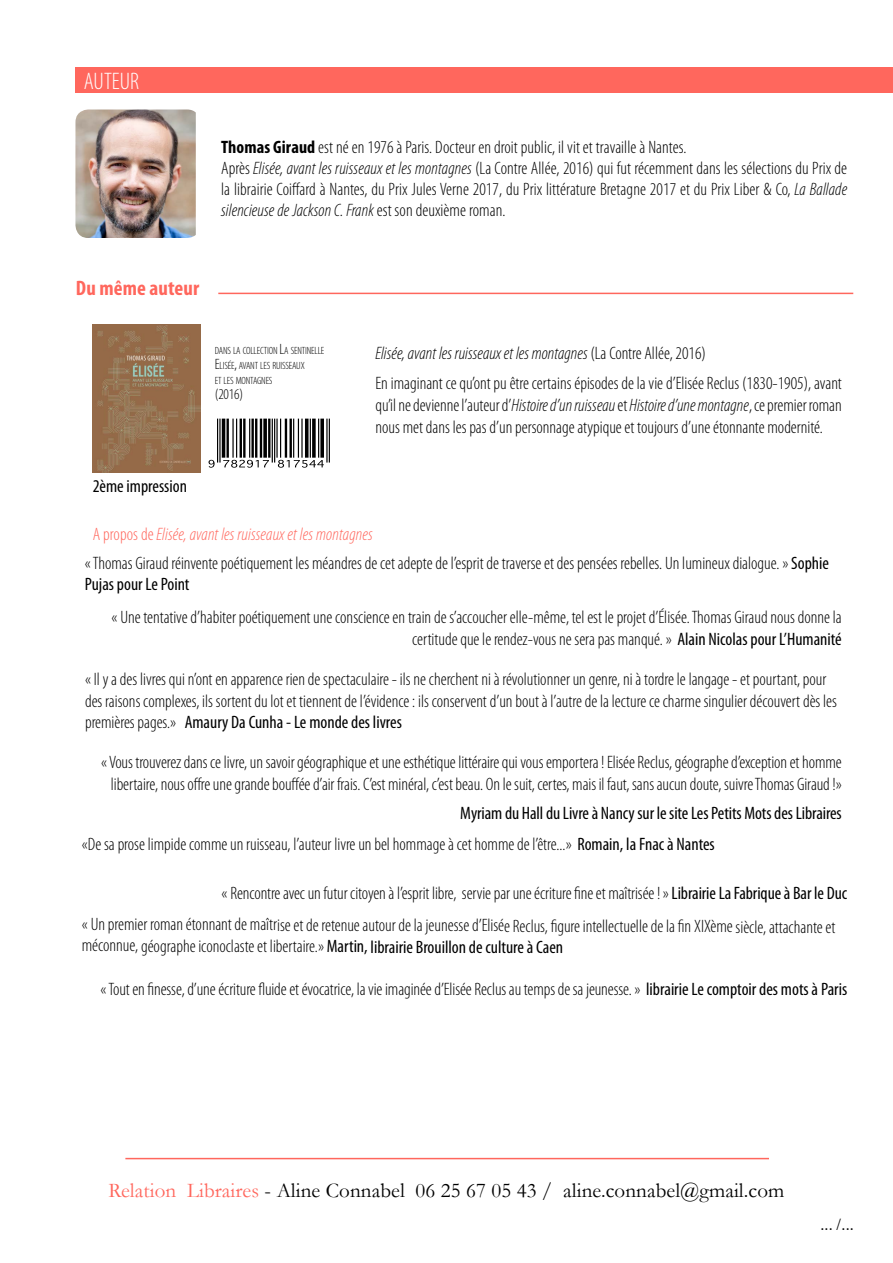
<style>
.page{position:relative;width:893px;height:1263px;background:#fff}
.page>*{position:absolute;margin:0;border:0;box-sizing:border-box;transform-origin:0 0}
.t1{font:300 condensed 24px "Myriad Pro";color:#fff}
.t2{font:21px "Garamond";letter-spacing:.005em;color:#000}
.t3{font:700 condensed 21px "Myriad Pro";letter-spacing:.005em;color:#ff675d}
.t4{font:300 condensed 18px/21.6px "Myriad Pro";color:#000}
.t5{font:condensed 18px "Myriad Pro";letter-spacing:-.005em;color:#000}
.t6{font:italic 300 condensed 18px "Myriad Pro";letter-spacing:.005em;color:#ff675d}
.t7{font:16.5px "Times";color:#000}
.t8{font:300 condensed 15px "Myriad Pro";color:#000}
.t9{font:300 condensed 10.5px/15px "Myriad Pro";letter-spacing:-.015em;color:#000}
.s1{font-weight:700}
.s2{font-style:italic}
.s3{font-size:15px}
.s4{font-style:normal}
.s5{font-weight:400}
.s6{color:#ff675d}
</style>
<div class="page">
<div style="left:75px;top:67px;width:818px;height:25px;background:#ff675d"></div>
<img style="left:75px;top:109px;width:121px;height:129px">
<img style="left:93px;top:324px;width:108px;height:149px">
<hr style="left:329px;top:419px;width:1px;height:43px;background:#000">
<hr style="left:326px;top:419px;width:1px;height:43px;background:#000">
<hr style="left:323px;top:419px;width:1px;height:39px;background:#000">
<hr style="left:322px;top:419px;width:1px;height:39px;background:#000">
<hr style="left:320px;top:419px;width:2px;height:39px;background:#000">
<hr style="left:318px;top:419px;width:1px;height:39px;background:#000">
<hr style="left:315px;top:419px;width:1px;height:39px;background:#000">
<hr style="left:313px;top:419px;width:1px;height:39px;background:#000">
<hr style="left:312px;top:419px;width:1px;height:39px;background:#000">
<hr style="left:310px;top:419px;width:1px;height:39px;background:#000">
<hr style="left:307px;top:419px;width:1px;height:39px;background:#000">
<hr style="left:306px;top:419px;width:1px;height:39px;background:#000">
<hr style="left:305px;top:419px;width:1px;height:39px;background:#000">
<hr style="left:301px;top:419px;width:2px;height:39px;background:#000">
<hr style="left:298px;top:419px;width:1px;height:39px;background:#000">
<hr style="left:293px;top:419px;width:1px;height:39px;background:#000">
<hr style="left:291px;top:419px;width:1px;height:39px;background:#000">
<hr style="left:290px;top:419px;width:1px;height:39px;background:#000">
<hr style="left:286px;top:419px;width:1px;height:39px;background:#000">
<hr style="left:285px;top:419px;width:1px;height:39px;background:#000">
<hr style="left:280px;top:419px;width:1px;height:39px;background:#000">
<hr style="left:276px;top:419px;width:2px;height:39px;background:#000">
<hr style="left:274px;top:419px;width:1px;height:43px;background:#000">
<hr style="left:272px;top:419px;width:1px;height:43px;background:#000">
<hr style="left:269px;top:419px;width:1px;height:39px;background:#000">
<hr style="left:268px;top:419px;width:1px;height:39px;background:#000">
<hr style="left:266px;top:419px;width:1px;height:39px;background:#000">
<hr style="left:265px;top:419px;width:1px;height:39px;background:#000">
<hr style="left:263px;top:419px;width:1px;height:39px;background:#000">
<hr style="left:261px;top:419px;width:1px;height:39px;background:#000">
<hr style="left:260px;top:419px;width:1px;height:39px;background:#000">
<hr style="left:256px;top:419px;width:1px;height:39px;background:#000">
<hr style="left:255px;top:419px;width:1px;height:39px;background:#000">
<hr style="left:253px;top:419px;width:1px;height:39px;background:#000">
<hr style="left:252px;top:419px;width:1px;height:39px;background:#000">
<hr style="left:249px;top:419px;width:1px;height:39px;background:#000">
<hr style="left:244px;top:419px;width:1px;height:39px;background:#000">
<hr style="left:243px;top:419px;width:1px;height:39px;background:#000">
<hr style="left:241px;top:419px;width:1px;height:39px;background:#000">
<hr style="left:240px;top:419px;width:1px;height:39px;background:#000">
<hr style="left:236px;top:419px;width:1px;height:39px;background:#000">
<hr style="left:232px;top:419px;width:2px;height:39px;background:#000">
<hr style="left:228px;top:419px;width:1px;height:39px;background:#000">
<hr style="left:227px;top:419px;width:1px;height:39px;background:#000">
<hr style="left:224px;top:419px;width:1px;height:39px;background:#000">
<hr style="left:223px;top:419px;width:1px;height:39px;background:#000">
<hr style="left:222px;top:419px;width:1px;height:39px;background:#000">
<hr style="left:219px;top:419px;width:1px;height:43px;background:#000">
<hr style="left:217px;top:419px;width:1px;height:43px;background:#000">
<svg style="left:209px;top:460px;width:6px;height:8px"></svg>
<svg style="left:223px;top:460px;width:46px;height:8px"></svg>
<svg style="left:278px;top:460px;width:46px;height:8px"></svg>
<hr style="left:218px;top:293px;width:635px;height:1px;background:#ff675d">
<hr style="left:125px;top:1158px;width:644px;height:1px;background:#ff675d">
<h1 class="t1" style="left:84px;top:68px;width:57px">AUTEUR</h1>
<p class="t4" style="left:221px;top:137px;width:628px;line-height:21px"><span class="s1">Thomas Giraud</span> est né en 1976 à Paris. Docteur en droit public, il vit et travaille à Nantes.<br>Après <span class="s2">Elisée, avant les ruisseaux et les montagnes</span> (La Contre Allée, 2016) qui fut récemment dans les sélections du Prix de la librairie Coiffard à Nantes, du Prix Jules Verne 2017, du Prix littérature Bretagne 2017 et du Prix Liber &amp; Co, <span class="s2">La Ballade silencieuse de Jackson C. Frank</span> est son deuxième roman.</p>
<p class="t3" style="left:76px;top:275px;width:125px">Du même auteur</p>
<p class="t9" style="left:215px;top:344px;width:111px">DANS LA COLLECTION <span class="s3">L</span>A SENTINELLE<br><span class="s3">E</span>LISÉE<span class="s3">,</span> AVANT LES RUISSEAUX<br>ET LES MONTAGNES</p>
<p class="t8" style="left:215px;top:386px;width:30px">(2016)</p>
<p class="t5" style="left:93px;top:476px;width:96px">2ème impression</p>
<p class="t4" style="left:375px;top:339px;width:468px;line-height:30.2px"><span class="s2">Elisée, avant les ruisseaux et les montagnes</span> (La Contre Allée, 2016)<br>En imaginant ce qu’ont pu être certains épisodes de la vie d’Elisée Reclus (1830-1905), avant</p>
<p class="t4" style="left:375px;top:395px;width:468px">qu’il ne devienne l’auteur d’<span class="s2">Histoire d’un ruisseau</span> et <span class="s2">Histoire d’une montagne</span>, ce premier roman nous met dans les pas d’un personnage atypique et toujours d’une étonnante modernité.</p>
<p class="t6" style="left:93px;top:523px;width:282px"><span class="s4">A propos de</span> Elisée, avant les ruisseaux et les montagnes</p>
<p class="t4" style="left:85px;top:552px;width:746px">«Thomas Giraud réinvente poétiquement les méandres de cet adepte de l’esprit de traverse et des pensées rebelles. Un lumineux dialogue.» <span class="s5">Sophie<br>Pujas pour Le Point</span></p>
<p class="t4" style="left:112px;top:607px;width:732px;text-align:right">« Une tentative d’habiter poétiquement une conscience en train de s’accoucher elle-même, tel est le projet d’Élisée. Thomas Giraud nous donne la certitude que le rendez-vous ne sera pas manqué. » <span class="s5">Alain Nicolas pour L’Humanité</span></p>
<p class="t4" style="left:85px;top:669px;width:753px">« Il y a des livres qui n’ont en apparence rien de spectaculaire - ils ne cherchent ni à révolutionner un genre, ni à tordre le langage - et pourtant, pour des raisons complexes, ils sortent du lot et tiennent de l’évidence : ils conservent d’un bout à l’autre de la lecture ce charme singulier découvert dès les premières pages.» <span class="s5">Amaury Da Cunha - Le monde des livres</span></p>
<p class="t4" style="left:101px;top:752px;width:742px;text-align:center">« Vous trouverez dans ce livre, un savoir géographique et une esthétique littéraire qui vous emportera ! Elisée Reclus, géographe d’exception et homme libertaire, nous offre une grande bouffée d’air frais. C’est minéral, c’est beau. On le suit, certes, mais il faut, sans aucun doute, suivre Thomas Giraud !»</p>
<p class="t5" style="left:460px;top:802px;width:383px">Myriam du Hall du Livre à Nancy sur le site Les Petits Mots des Libraires</p>
<p class="t4" style="left:82px;top:833px;width:635px">«De sa prose limpide comme un ruisseau, l’auteur livre un bel hommage à cet homme de l’être...» <span class="s5">Romain, la Fnac à Nantes</span></p>
<p class="t4" style="left:82px;top:877px;width:767px;line-height:32.2px;text-indent:140px">« Rencontre avec un futur citoyen à l’esprit libre, servie par une écriture fine et maîtrisée ! » <span class="s5">Librairie La Fabrique à Bar le Duc </span>« Un premier roman étonnant de maîtrise et de retenue autour de la jeunesse d’Elisée Reclus, figure intellectuelle de la fin XIXème siècle, attachante et</p>
<p class="t4" style="left:82px;top:935px;width:483px">méconnue, géographe iconoclaste et libertaire.» <span class="s5">Martin, librairie Brouillon de culture à Caen</span></p>
<p class="t4" style="left:101px;top:978px;width:748px">« Tout en finesse, d’une écriture fluide et évocatrice, la vie imaginée d’Elisée Reclus au temps de sa jeunesse. » <span class="s5">librairie Le comptoir des mots à Paris</span></p>
<p class="t2" style="left:108px;top:1178px;width:677px"><span class="s6">Relation Libraires</span> - Aline Connabel 06 25 67 05 43 / aline.connabel@gmail.com</p>
<p class="t7" style="left:820px;top:1209px;width:35px">... /...</p>
</div>
